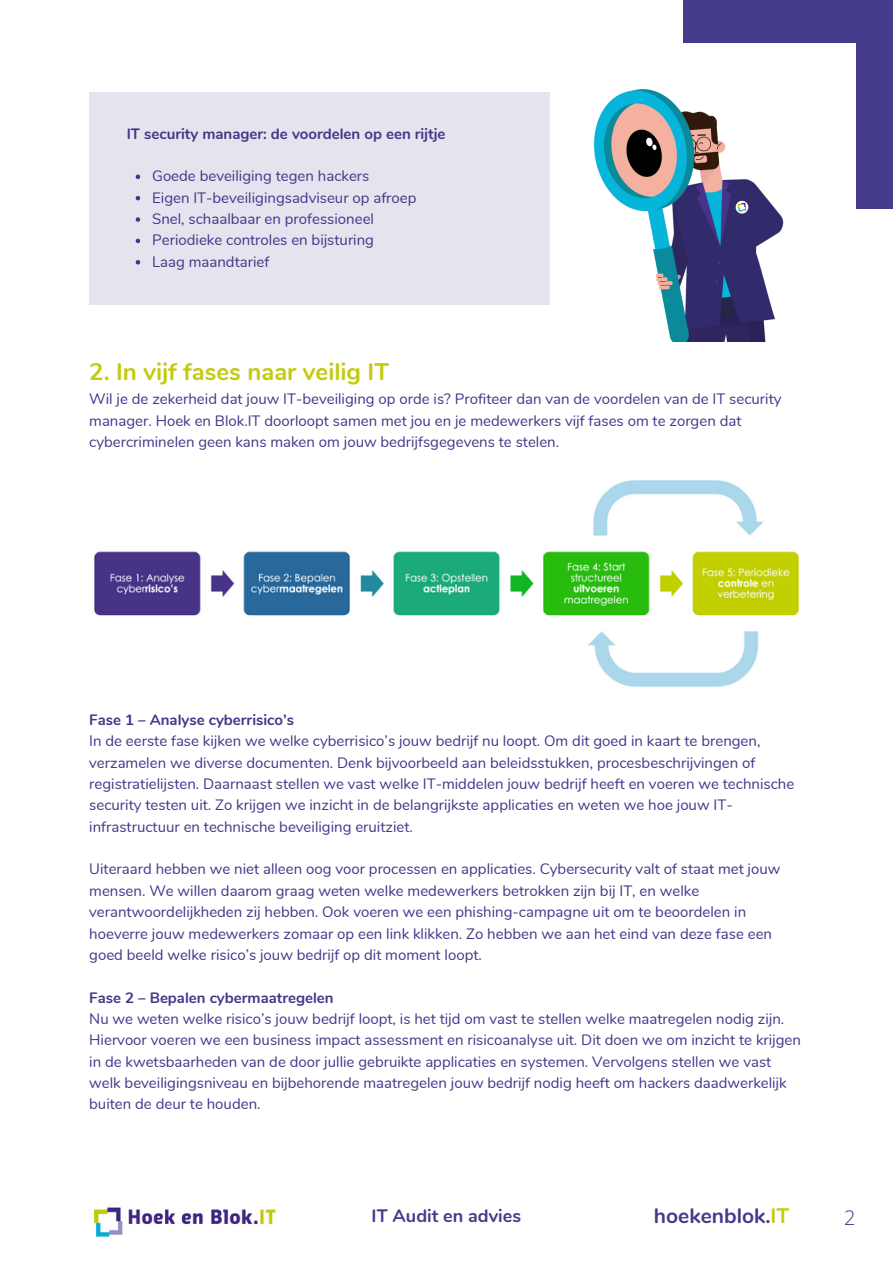
<style>
.page{position:relative;width:893px;height:1264px;background:#fff}
.page>*{position:absolute;margin:0;border:0;box-sizing:border-box;transform-origin:0 0}
.t1{font:700 24px "Nunito";color:#c3cb0e}
.t2{font:700 21px "Nunito";color:#453b8c}
.t3{font:300 19.95px "Open Sans";color:#473489}
.t4{font:700 18px "Nunito";color:#453b8c}
.t5{font:15px/21.3px "Nunito";color:#473489}
.t6{font:700 15px "Nunito";color:#473489}
.s1{color:#c3cb0e}
</style>
<div class="page">
<div style="left:683px;top:0;width:209px;height:43px;background:#453b8c"></div>
<div style="left:855px;top:0;width:37px;height:209px;background:#453b8c"></div>
<img style="left:93px;top:1207px;width:183px;height:30px">
<div style="left:89px;top:92px;width:460px;height:213px;background:#e5e3ee"></div>
<svg style="left:136px;top:174px;width:4px;height:5px"></svg>
<svg style="left:136px;top:196px;width:4px;height:4px"></svg>
<svg style="left:136px;top:217px;width:4px;height:5px"></svg>
<svg style="left:136px;top:239px;width:4px;height:4px"></svg>
<svg style="left:136px;top:260px;width:4px;height:4px"></svg>
<img style="left:593px;top:89px;width:191px;height:252px">
<div style="left:558px;top:252px;width:60px;height:107px;background:#fff"></div>
<img style="left:94px;top:480px;width:706px;height:207px">
<p class="t6" style="left:127px;top:123px;width:320px">IT security manager: de voordelen op een rijtje</p>
<p class="t5" style="left:152px;top:166px;width:266px">Goede beveiliging tegen hackers<br>Eigen IT-beveiligingsadviseur op afroep Snel, schaalbaar en professioneel Periodieke controles en bijsturing<br>Laag maandtarief</p>
<h1 class="t1" style="left:89px;top:355px;width:301px">2. In vijf fases naar veilig IT</h1>
<p class="t5" style="left:89px;top:389px;width:693px">Wil je de zekerheid dat jouw IT-beveiliging op orde is? Profiteer dan van de voordelen van de IT security manager. Hoek en Blok.IT doorloopt samen met jou en je medewerkers vijf fases om te zorgen dat cybercriminelen geen kans maken om jouw bedrijfsgegevens te stelen.</p>
<p class="t6" style="left:89px;top:709px;width:206px">Fase 1 – Analyse cyberrisico’s</p>
<p class="t5" style="left:89px;top:730px;width:706px">In de eerste fase kijken we welke cyberrisico’s jouw bedrijf nu loopt. Om dit goed in kaart te brengen, verzamelen we diverse documenten. Denk bijvoorbeeld aan beleidsstukken, procesbeschrijvingen of registratielijsten. Daarnaast stellen we vast welke IT-middelen jouw bedrijf heeft en voeren we technische security testen uit. Zo krijgen we inzicht in de belangrijkste applicaties en weten we hoe jouw IT&shy;infrastructuur en technische beveiliging eruitziet.</p>
<p class="t5" style="left:89px;top:858px;width:692px">Uiteraard hebben we niet alleen oog voor processen en applicaties. Cybersecurity valt of staat met jouw mensen. We willen daarom graag weten welke medewerkers betrokken zijn bij IT, en welke verantwoordelijkheden zij hebben. Ook voeren we een phishing-campagne uit om te beoordelen in hoeverre jouw medewerkers zomaar op een link klikken. Zo hebben we aan het eind van deze fase een goed beeld welke risico’s jouw bedrijf op dit moment loopt.</p>
<p class="t6" style="left:89px;top:987px;width:246px">Fase 2 – Bepalen cybermaatregelen</p>
<p class="t5" style="left:89px;top:1008px;width:713px">Nu we weten welke risico’s jouw bedrijf loopt, is het tijd om vast te stellen welke maatregelen nodig zijn.<br>Hiervoor voeren we een business impact assessment en risicoanalyse uit. Dit doen we om inzicht te krijgen in de kwetsbaarheden van de door jullie gebruikte applicaties en systemen. Vervolgens stellen we vast welk beveiligingsniveau en bijbehorende maatregelen jouw bedrijf nodig heeft om hackers daadwerkelijk buiten de deur te houden.</p>
<p class="t4" style="left:371px;top:1203px;width:151px">IT Audit en advies</p>
<h2 class="t2" style="left:654px;top:1201px;width:137px">hoekenblok.<span class="s1">IT</span></h2>
<h3 class="t3" style="left:844px;top:1203px;width:13px">2</h3>
</div>
